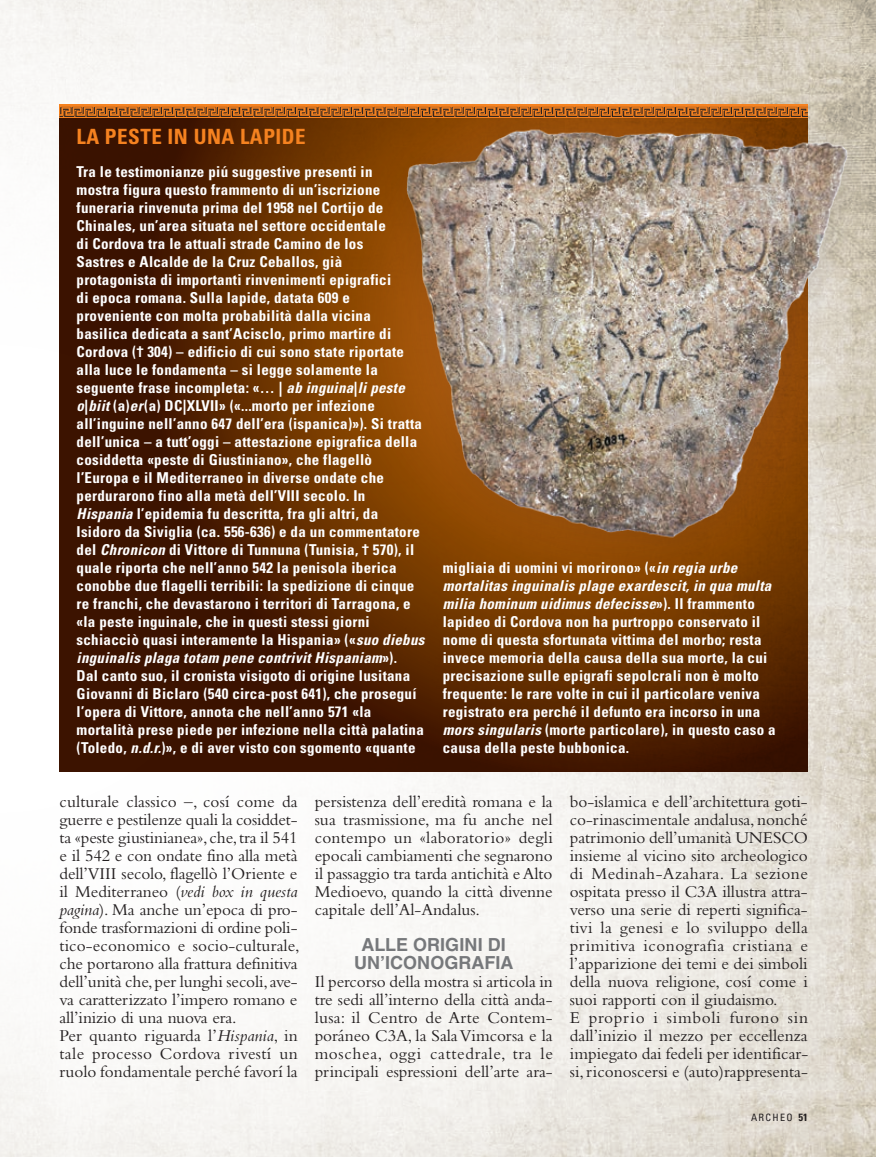
<style>
.page{position:relative;width:876px;height:1157px;background:#fff}
.page>*{position:absolute;margin:0;border:0;box-sizing:border-box;transform-origin:0 0}
.t1{font:700 condensed 21px "Univers LT Std";letter-spacing:.025em;color:#f58220}
.t2{font:700 18px/18px "Helvetica LT Std";letter-spacing:.005em;color:#76787b;text-align:center}
.t3{font:17.25px/18px "Bembo Std";color:#231f20}
.t4{font:700 condensed 15px/18px "Univers LT Std";letter-spacing:.02em;color:#fff}
.t5{font:condensed 10.2px "Univers LT Std";letter-spacing:.135em;color:#231f20}
.s1{font-style:italic}
.s2{font-weight:700;font-size:10.5px}
</style>
<div class="page">
<img style="left:0;top:0;width:876px;height:1157px">
<svg style="left:60px;top:118px;width:748px;height:653px;background:#542300"></svg>
<svg style="left:60px;top:105px;width:318px;height:13px"></svg>
<svg style="left:60px;top:107px;width:318px;height:10px;background:#a65c20"></svg>
<div style="left:378px;top:101px;width:498px;height:470px;background:#231f20;opacity:.15"></div>
<img style="left:381px;top:97px;width:480px;height:473px">
<h1 class="t1" style="left:77px;top:124px;width:231px">LA PESTE IN UNA LAPIDE</h1>
<p class="t4" style="left:77px;top:162px;width:349px">Tra le testimonianze piú suggestive presenti in<br>mostra figura questo frammento di un’iscrizione funeraria rinvenuta prima del 1958 nel Cortijo de Chinales, un’area situata nel settore occidentale<br>di Cordova tra le attuali strade Camino de los<br>Sastres e Alcalde de la Cruz Ceballos, già protagonista di importanti rinvenimenti epigrafici<br>di epoca romana. Sulla lapide, datata 609 e proveniente con molta probabilità dalla vicina basilica dedicata a sant’Acisclo, primo martire di Cordova († 304) – edificio di cui sono state riportate alla luce le fondamenta – si legge solamente la seguente frase incompleta: «… | <span class="s1">ab inguina</span>|<span class="s1">li peste o</span>|<span class="s1">biit</span> (a)<span class="s1">er</span>(a) DC|XLVII» («...morto per infezione all’inguine nell’anno 647 dell’era (ispanica)»). Si tratta dell’unica – a tutt’oggi – attestazione epigrafica della cosiddetta «peste di Giustiniano», che flagellò l’Europa e il Mediterraneo in diverse ondate che perdurarono fino alla metà dell’VIII secolo. In <span class="s1">Hispania</span> l’epidemia fu descritta, fra gli altri, da Isidoro da Siviglia (ca. 556-636) e da un commentatore del <span class="s1">Chronicon</span> di Vittore di Tunnuna (Tunisia, † 570), il quale riporta che nell’anno 542 la penisola iberica conobbe due flagelli terribili: la spedizione di cinque re franchi, che devastarono i territori di Tarragona, e «la peste inguinale, che in questi stessi giorni schiacciò quasi interamente la Hispania» («<span class="s1">suo diebus inguinalis plaga totam pene contrivit Hispaniam</span>»).<br>Dal canto suo, il cronista visigoto di origine lusitana Giovanni di Biclaro (540 circa-post 641), che proseguí l’opera di Vittore, annota che nell’anno 571 «la mortalità prese piede per infezione nella città palatina (Toledo, <span class="s1">n.d.r.</span>)», e di aver visto con sgomento «quante</p>
<p class="t4" style="left:443px;top:558px;width:335px">migliaia di uomini vi morirono» («<span class="s1">in regia urbe mortalitas inguinalis plage exardescit, in qua multa milia hominum uidimus defecisse</span>»). Il frammento lapideo di Cordova non ha purtroppo conservato il nome di questa sfortunata vittima del morbo; resta invece memoria della causa della sua morte, la cui precisazione sulle epigrafi sepolcrali non è molto frequente: le rare volte in cui il particolare veniva registrato era perché il defunto era incorso in una <span class="s1">mors singularis</span> (morte particolare), in questo caso a causa della peste bubbonica.</p>
<p class="t3" style="left:60px;top:792px;width:242px">culturale classico –, cosí come da guerre e pestilenze quali la cosiddet&shy;ta «peste giustinianea», che, tra il 541 e il 542 e con ondate fino alla metà dell’VIII secolo, flagellò l’Oriente e il Mediterraneo (<span class="s1">vedi box in questa pagina</span>). Ma anche un’epoca di pro&shy;fonde trasformazioni di ordine poli&shy;tico-economico e socio-culturale, che portarono alla frattura definitiva dell’unità che, per lunghi secoli, ave&shy;va caratterizzato l’impero romano e all’inizio di una nuova era.<br>Per quanto riguarda l’<span class="s1">Hispania</span>, in tale processo Cordova rivestí un ruolo fondamentale perché favorí la</p>
<p class="t3" style="left:315px;top:792px;width:240px;text-align:justify">persistenza dell’eredità romana e la sua trasmissione, ma fu anche nel contempo un «laboratorio» degli epocali cambiamenti che segnarono il passaggio tra tarda antichità e Alto Medioevo, quando la città divenne capitale dell’Al-Andalus.</p>
<p class="t2" style="left:354px;top:935px;width:161px">ALLE ORIGINI DI<br>UN’ICONOGRAFIA</p>
<p class="t3" style="left:315px;top:972px;width:240px;text-align:justify">Il percorso della mostra si articola in tre sedi all’interno della città anda&shy;lusa: il Centro de Arte Contem&shy;poráneo C3A, la Sala Vimcorsa e la moschea, oggi cattedrale, tra le principali espressioni dell’arte ara-</p>
<p class="t3" style="left:570px;top:792px;width:240px">bo-islamica e dell’architettura goti&shy;co-rinascimentale andalusa, nonché patrimonio dell’umanità UNESCO insieme al vicino sito archeologico di Medinah-Azahara. La sezione ospitata presso il C3A illustra attra&shy;verso una serie di reperti significa&shy;tivi la genesi e lo sviluppo della primitiva iconografia cristiana e l’apparizione dei temi e dei simboli della nuova religione, cosí come i suoi rapporti con il giudaismo.<br>E proprio i simboli furono sin dall’inizio il mezzo per eccellenza impiegato dai fedeli per identificar&shy;si, riconoscersi e (auto)rappresenta-</p>
<p class="t5" style="left:751px;top:1111px;width:58px">ARCHEO <span class="s2">51</span></p>
</div>
